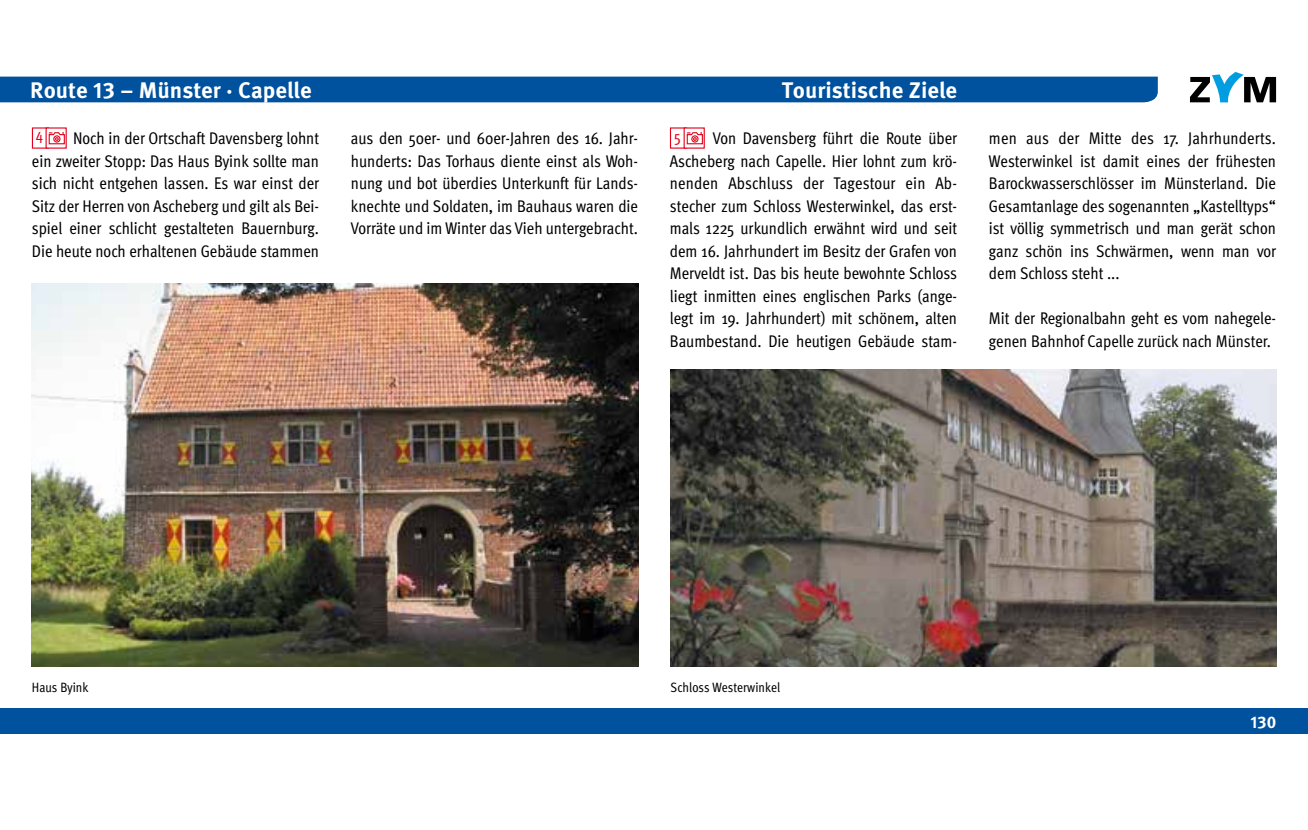
<style>
.page{position:relative;width:1308px;height:830px;background:#fff}
.page>*{position:absolute;margin:0;border:0;box-sizing:border-box;transform-origin:0 0}
.t1{font:700 22.5px "Meta Pro";color:#fff}
.t2{font:condensed 16.88px/22.5px "Meta Pro";color:#000;text-align:justify}
.t3{font:700 16.88px "Meta Pro";color:#fff}
.t4{font:condensed 15.75px "Meta Pro";color:#e2001a}
.t5{font:condensed 13.5px "Meta Pro";color:#000}
</style>
<div class="page">
<div style="left:32px;top:127px;width:17px;height:21px;background:#fff;border:1px solid #e2001a"></div>
<svg style="left:46px;top:127px;width:21px;height:21px"></svg>
<svg style="left:49px;top:132px;width:15px;height:12px"></svg>
<img style="left:670px;top:369px;width:606px;height:297px">
<img style="left:32px;top:283px;width:606px;height:383px">
<div style="left:670px;top:127px;width:17px;height:21px;background:#fff;border:1px solid #e2001a"></div>
<svg style="left:683px;top:127px;width:22px;height:21px"></svg>
<svg style="left:686px;top:132px;width:16px;height:12px"></svg>
<div style="left:0;top:708px;width:1307px;height:25px;background:#00519e"></div>
<div style="left:0;top:77px;width:1157px;height:25px;background:#00519e"></div>
<svg style="left:1190px;top:102px;width:86px;height:1px"></svg>
<svg style="left:1190px;top:72px;width:86px;height:30px"></svg>
<h1 class="t1" style="left:30px;top:76px;width:283px">Route 13 – Münster · Capelle</h1>
<h1 class="t1" style="left:781px;top:76px;width:177px">Touristische Ziele</h1>
<p class="t2" style="left:32px;top:126px;width:289px;text-indent:41px">Noch in der Ortschaft Davensberg lohnt ein zweiter Stopp: Das Haus Byink sollte man sich nicht entgehen lassen. Es war einst der Sitz der Herren von Ascheberg und gilt als Bei&shy;spiel einer schlicht gestalteten Bauernburg.<br>Die heute noch erhaltenen Gebäude stammen</p>
<p class="t2" style="left:351px;top:126px;width:289px">aus den 50er- und 60er-Jahren des 16. Jahr&shy;hunderts: Das Torhaus diente einst als Woh&shy;nung und bot überdies Unterkunft für Lands&shy;knechte und Soldaten, im Bauhaus waren die Vorräte und im Winter das Vieh untergebracht.</p>
<p class="t4" style="left:36px;top:123px;width:9px">4</p>
<p class="t2" style="left:670px;top:126px;width:289px;text-align:left;text-indent:43px">Von Davensberg führt die Route über Ascheberg nach Capelle. Hier lohnt zum krö&shy;nenden Abschluss der Tagestour ein Ab-- stecher zum Schloss Westerwinkel, das erst&shy;mals 1225 urkundlich erwähnt wird und seit dem 16. Jahrhundert im Besitz der Grafen von Merveldt ist. Das bis heute bewohnte Schloss liegt inmitten eines englischen Parks (ange&shy;legt im 19. Jahrhundert) mit schönem, alten Baumbestand. Die heutigen Gebäude stam-</p>
<p class="t2" style="left:989px;top:126px;width:289px">men aus der Mitte des 17. Jahrhunderts.<br>Westerwinkel ist damit eines der frühesten Barockwasserschlösser im Münsterland. Die Gesamtanlage des sogenannten „Kastelltyps“ ist völlig symmetrisch und man gerät schon ganz schön ins Schwärmen, wenn man vor dem Schloss steht ...</p>
<p class="t4" style="left:674px;top:124px;width:8px">5</p>
<p class="t2" style="left:989px;top:306px;width:289px">Mit der Regionalbahn geht es vom nahegele&shy;genen Bahnhof Capelle zurück nach Münster.</p>
<p class="t5" style="left:32px;top:677px;width:58px">Haus Byink</p>
<p class="t5" style="left:670px;top:677px;width:111px">Schloss Westerwinkel</p>
<p class="t3" style="left:1250px;top:711px;width:27px">130</p>
</div>
